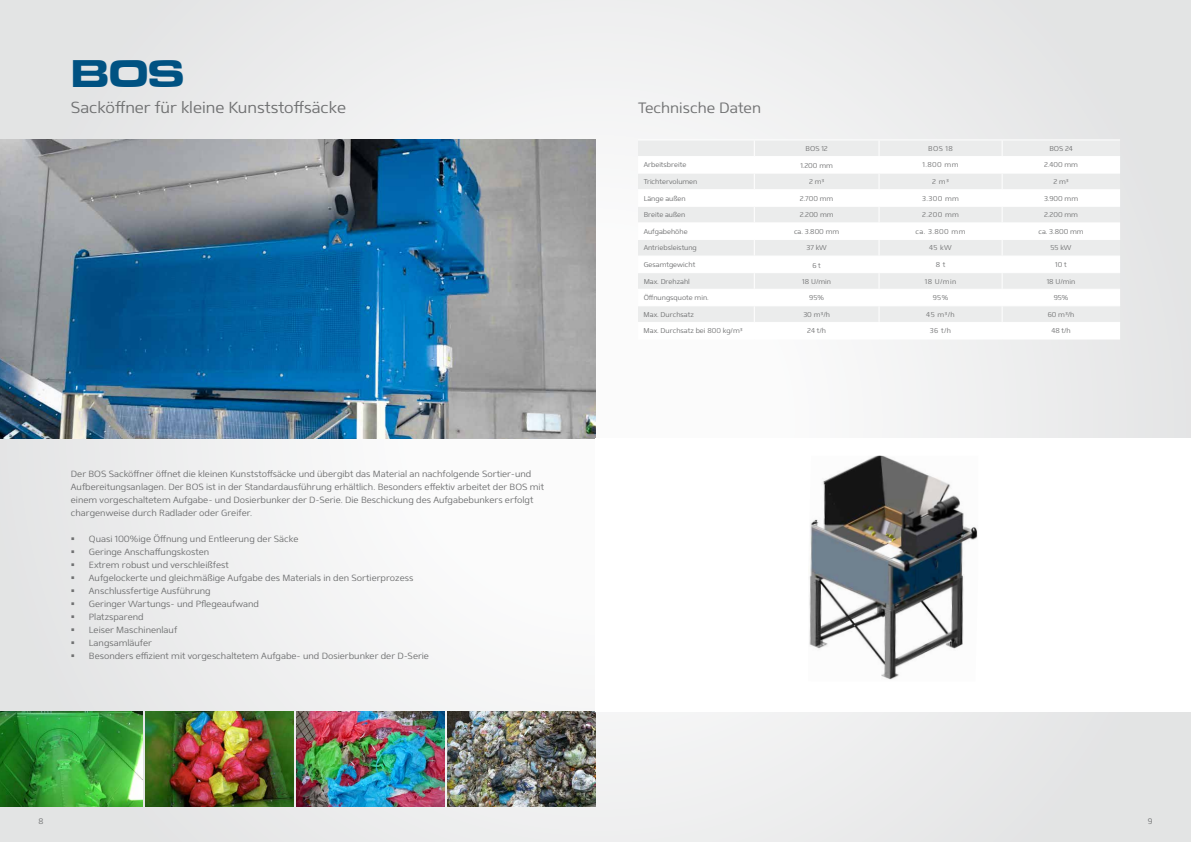
<style>
.page{position:relative;width:1191px;height:842px;background:#fff}
.page>*{position:absolute;margin:0;border:0;box-sizing:border-box;transform-origin:0 0}
.t1{font:700 expanded 40px "Eurostile MN";color:#005282}
.t2{font:300 16px "Mentone";color:#707172}
.t3{font:300 15px "Mentone";color:#707172}
.t4{font:300 9px/13px "Mentone";color:#707172}
.t5{font:300 8px "Mentone";color:#707172}
.t6{font:300 7px "Mentone";color:#707172}
</style>
<div class="page">
<div style="left:0;top:0;width:1191px;height:842px;background:linear-gradient(to right,#edeeee,#edeeee)"></div>
<img style="left:447px;top:711px;width:148px;height:95px">
<img style="left:296px;top:711px;width:148px;height:95px">
<img style="left:145px;top:711px;width:148px;height:95px">
<img style="left:0;top:711px;width:142px;height:95px">
<img style="left:0;top:139px;width:595px;height:299px">
<div style="left:595px;top:438px;width:596px;height:273px;background:#fff"></div>
<img style="left:809px;top:456px;width:169px;height:224px">
<div style="left:638px;top:140px;width:482px;height:16px;background:#ebecec"></div>
<svg style="left:638px;top:157px;width:482px;height:181px"></svg>
<hr style="left:638px;top:139px;width:116px;height:1px;background:#fff">
<hr style="left:754px;top:139px;width:125px;height:1px;background:#fff">
<hr style="left:879px;top:139px;width:123px;height:1px;background:#fff">
<hr style="left:1002px;top:139px;width:118px;height:1px;background:#fff">
<hr style="left:638px;top:156px;width:116px;height:1px;background:#fff">
<hr style="left:754px;top:156px;width:125px;height:1px;background:#fff">
<hr style="left:879px;top:156px;width:123px;height:1px;background:#fff">
<hr style="left:1002px;top:156px;width:118px;height:1px;background:#fff">
<hr style="left:638px;top:173px;width:116px;height:1px;background:#fff">
<hr style="left:754px;top:173px;width:125px;height:1px;background:#fff">
<hr style="left:879px;top:173px;width:123px;height:1px;background:#fff">
<hr style="left:1002px;top:173px;width:118px;height:1px;background:#fff">
<hr style="left:638px;top:189px;width:116px;height:1px;background:#fff">
<hr style="left:754px;top:189px;width:125px;height:1px;background:#fff">
<hr style="left:879px;top:189px;width:123px;height:1px;background:#fff">
<hr style="left:1002px;top:189px;width:118px;height:1px;background:#fff">
<hr style="left:638px;top:206px;width:116px;height:1px;background:#fff">
<hr style="left:754px;top:206px;width:125px;height:1px;background:#fff">
<hr style="left:879px;top:206px;width:123px;height:1px;background:#fff">
<hr style="left:1002px;top:206px;width:118px;height:1px;background:#fff">
<hr style="left:638px;top:222px;width:116px;height:1px;background:#fff">
<hr style="left:754px;top:222px;width:125px;height:1px;background:#fff">
<hr style="left:879px;top:222px;width:123px;height:1px;background:#fff">
<hr style="left:1002px;top:222px;width:118px;height:1px;background:#fff">
<hr style="left:638px;top:239px;width:116px;height:1px;background:#fff">
<hr style="left:754px;top:239px;width:125px;height:1px;background:#fff">
<hr style="left:879px;top:239px;width:123px;height:1px;background:#fff">
<hr style="left:1002px;top:239px;width:118px;height:1px;background:#fff">
<hr style="left:638px;top:256px;width:116px;height:1px;background:#fff">
<hr style="left:754px;top:256px;width:125px;height:1px;background:#fff">
<hr style="left:879px;top:256px;width:123px;height:1px;background:#fff">
<hr style="left:1002px;top:256px;width:118px;height:1px;background:#fff">
<hr style="left:638px;top:272px;width:116px;height:1px;background:#fff">
<hr style="left:754px;top:272px;width:125px;height:1px;background:#fff">
<hr style="left:879px;top:272px;width:123px;height:1px;background:#fff">
<hr style="left:1002px;top:272px;width:118px;height:1px;background:#fff">
<hr style="left:638px;top:289px;width:116px;height:1px;background:#fff">
<hr style="left:754px;top:289px;width:125px;height:1px;background:#fff">
<hr style="left:879px;top:289px;width:123px;height:1px;background:#fff">
<hr style="left:1002px;top:289px;width:118px;height:1px;background:#fff">
<hr style="left:638px;top:305px;width:116px;height:1px;background:#fff">
<hr style="left:754px;top:305px;width:125px;height:1px;background:#fff">
<hr style="left:879px;top:305px;width:123px;height:1px;background:#fff">
<hr style="left:1002px;top:305px;width:118px;height:1px;background:#fff">
<hr style="left:638px;top:322px;width:116px;height:1px;background:#fff">
<hr style="left:754px;top:322px;width:125px;height:1px;background:#fff">
<svg style="left:754px;top:140px;width:1px;height:198px"></svg>
<hr style="left:879px;top:322px;width:123px;height:1px;background:#fff">
<svg style="left:878px;top:140px;width:1px;height:198px"></svg>
<hr style="left:1002px;top:322px;width:118px;height:1px;background:#fff">
<svg style="left:1001px;top:140px;width:1px;height:198px"></svg>
<hr style="left:638px;top:338px;width:116px;height:1px;background:#fff">
<hr style="left:754px;top:338px;width:125px;height:1px;background:#fff">
<hr style="left:879px;top:338px;width:123px;height:1px;background:#fff">
<hr style="left:1002px;top:338px;width:118px;height:1px;background:#fff">
<h1 class="t1" style="left:71px;top:51px;width:115px">BOS</h1>
<h2 class="t2" style="left:71px;top:98px;width:277px">Sacköffner für kleine Kunststoffsäcke</h2>
<h3 class="t3" style="left:638px;top:99px;width:124px">Technische Daten</h3>
<p class="t6" style="left:805px;top:144px;width:24px">BOS 12</p>
<p class="t6" style="left:928px;top:144px;width:26px">BOS 18</p>
<p class="t6" style="left:1049px;top:144px;width:25px">BOS 24</p>
<p class="t4" style="left:71px;top:468px;width:474px">Der BOS Sacköffner öffnet die kleinen Kunststoffsäcke und übergibt das Material an nachfolgende Sortier-und Aufbereitungsanlagen. Der BOS ist in der Standardausführung erhältlich. Besonders effektiv arbeitet der BOS mit einem vorgeschaltetem Aufgabe- und Dosierbunker der D-Serie. Die Beschickung des Aufgabebunkers erfolgt chargenweise durch Radlader oder Greifer.</p>
<p class="t4" style="left:89px;top:533px;width:342px">Quasi 100%ige Öffnung und Entleerung der Säcke<br>Geringe Anschaffungskosten<br>Extrem robust und verschleißfest<br>Aufgelockerte und gleichmäßige Aufgabe des Materials in den Sortierprozess Anschlussfertige Ausführung<br>Geringer Wartungs- und Pflegeaufwand<br>Platzsparend<br>Leiser Maschinenlauf<br>Langsamläufer<br>Besonders effizient mit vorgeschaltetem Aufgabe- und Dosierbunker der D-Serie</p>
<p class="t6" style="left:643px;top:161px;width:44px">Arbeitsbreite</p>
<p class="t6" style="left:800px;top:162px;width:34px">1.200 mm</p>
<p class="t6" style="left:922px;top:161px;width:37px">1.800 mm</p>
<p class="t6" style="left:1044px;top:161px;width:35px">2.400 mm</p>
<p class="t6" style="left:643px;top:177px;width:55px">Trichtervolumen</p>
<p class="t6" style="left:809px;top:177px;width:17px">2 m³</p>
<p class="t6" style="left:932px;top:177px;width:18px">2 m³</p>
<p class="t6" style="left:1053px;top:177px;width:17px">2 m³</p>
<p class="t6" style="left:643px;top:194px;width:44px">Länge außen</p>
<p class="t6" style="left:800px;top:194px;width:35px">2.700 mm</p>
<p class="t6" style="left:922px;top:194px;width:38px">3.300 mm</p>
<p class="t6" style="left:1044px;top:194px;width:36px">3.900 mm</p>
<p class="t6" style="left:643px;top:211px;width:43px">Breite außen</p>
<p class="t6" style="left:799px;top:211px;width:35px">2.200 mm</p>
<p class="t6" style="left:922px;top:211px;width:38px">2.200 mm</p>
<p class="t6" style="left:1044px;top:211px;width:35px">2.200 mm</p>
<p class="t6" style="left:643px;top:227px;width:45px">Aufgabehöhe</p>
<p class="t6" style="left:794px;top:227px;width:47px">ca. 3.800 mm</p>
<p class="t6" style="left:915px;top:227px;width:51px">ca. 3.800 mm</p>
<p class="t6" style="left:1038px;top:227px;width:47px">ca. 3.800 mm</p>
<p class="t6" style="left:643px;top:244px;width:55px">Antriebsleistung</p>
<p class="t6" style="left:806px;top:244px;width:22px">37 kW</p>
<p class="t6" style="left:929px;top:244px;width:24px">45 kW</p>
<p class="t6" style="left:1050px;top:244px;width:22px">55 kW</p>
<p class="t6" style="left:643px;top:260px;width:53px">Gesamtgewicht</p>
<p class="t6" style="left:812px;top:261px;width:10px">6 t</p>
<p class="t6" style="left:935px;top:260px;width:11px">8 t</p>
<p class="t6" style="left:1055px;top:260px;width:13px">10 t</p>
<p class="t6" style="left:643px;top:277px;width:48px">Max. Drehzahl</p>
<p class="t6" style="left:802px;top:277px;width:30px">18 U/min</p>
<p class="t6" style="left:924px;top:277px;width:33px">18 U/min</p>
<p class="t6" style="left:1046px;top:277px;width:30px">18 U/min</p>
<p class="t6" style="left:643px;top:294px;width:67px">Öffnungsquote min.</p>
<p class="t6" style="left:809px;top:294px;width:16px">95%</p>
<p class="t6" style="left:932px;top:294px;width:17px">95%</p>
<p class="t6" style="left:1053px;top:294px;width:16px">95%</p>
<p class="t6" style="left:643px;top:310px;width:52px">Max. Durchsatz</p>
<p class="t6" style="left:803px;top:310px;width:28px">30 m³/h</p>
<p class="t6" style="left:926px;top:310px;width:30px">45 m³/h</p>
<p class="t6" style="left:1047px;top:310px;width:28px">60 m³/h</p>
<p class="t6" style="left:643px;top:327px;width:100px">Max. Durchsatz bei 800 kg/m³</p>
<p class="t6" style="left:807px;top:327px;width:20px">24 t/h</p>
<p class="t6" style="left:930px;top:327px;width:23px">36 t/h</p>
<p class="t6" style="left:1051px;top:327px;width:21px">48 t/h</p>
<p class="t5" style="left:38px;top:816px;width:7px">8</p>
<p class="t5" style="left:1147px;top:816px;width:6px">9</p>
</div>
